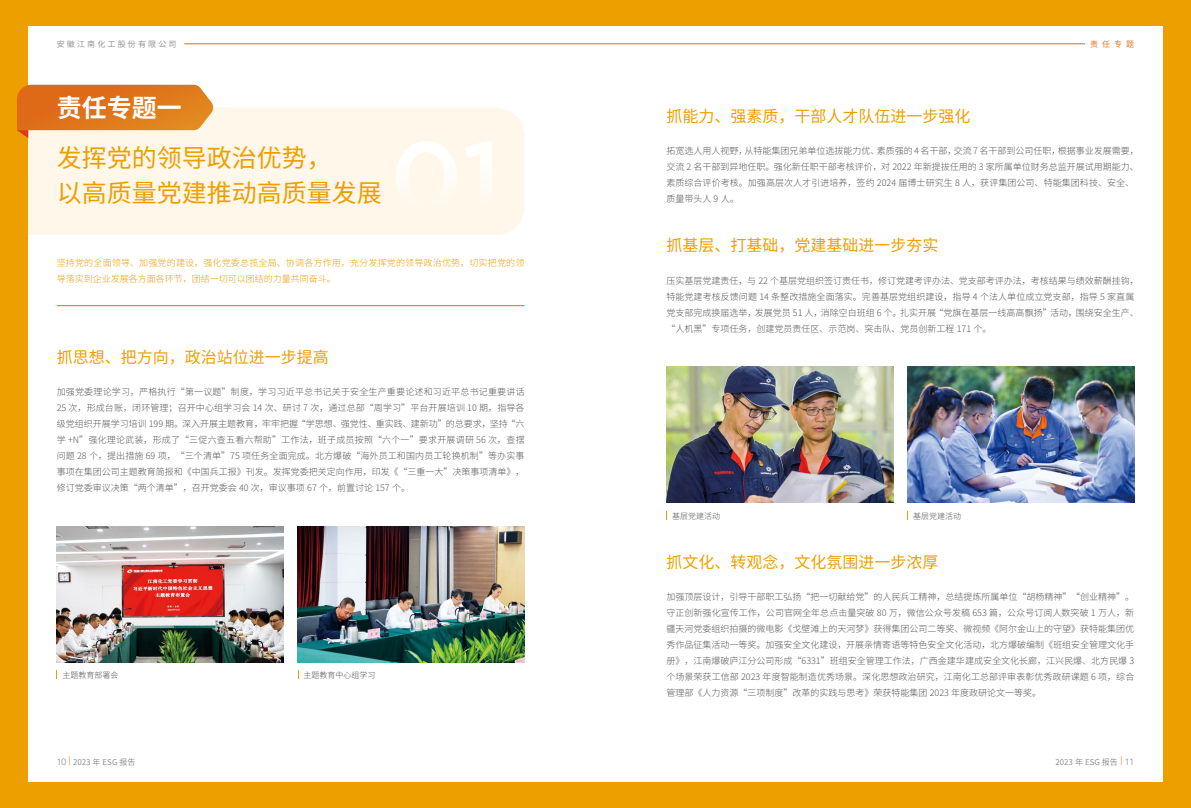
<style>
.page{position:relative;width:1191px;height:808px;background:#fff}
.page>*{position:absolute;margin:0;border:0;box-sizing:border-box;transform-origin:0 0}
.t1{font:500 100px "Gotham";color:#fff}
.t2{font:25px/35px "Source Han Sans CN";color:#ed9f00}
.t3{font:700 25px "Source Han Sans CN";color:#fff}
.t4{font:16px "Source Han Sans CN";color:#ed9f00}
.t5{font:300 9px/16px "Source Han Sans CN";color:#595757;text-align:justify}
.t6{font:300 9px/16px "Source Han Sans CN";letter-spacing:.02em;color:#ed9f00}
.t7{font:300 8px "Source Han Sans CN";color:#595757}
.t8{font:8px "Source Han Sans CN";color:#898989}
.t9{font:8px "Source Han Sans CN";letter-spacing:.27em;color:#898989}
.t10{font:8px "Source Han Sans CN";color:#de6a18}
.s1{font-family:"Avenir LT Std";font-weight:300;font-size:9px}
.s2{font-family:"Avenir LT Std";font-weight:300;font-size:9px;color:#de6a18}
</style>
<div class="page">
<hr style="left:184px;top:44px;width:900px;height:1px;background:#de6a18">
<div style="left:0;top:0;width:28px;height:808px;background:#ed9f00"></div>
<div style="left:1162px;top:0;width:29px;height:808px;background:#ed9f00"></div>
<div style="left:0;top:0;width:1191px;height:26px;background:#ed9f00"></div>
<div style="left:0;top:782px;width:1191px;height:26px;background:#ed9f00"></div>
<hr style="left:57px;top:305px;width:467px;height:1px;background:#de6a18">
<div style="left:28px;top:108px;width:496px;height:127px;background:#fef7ea;border-radius:28px"></div>
<div style="left:28px;top:179px;width:29px;height:56px;background:#fef7ea"></div>
<svg style="left:17px;top:85px;width:197px;height:53px"></svg>
<img style="left:57px;top:526px;width:226px;height:136px">
<img style="left:298px;top:526px;width:226px;height:136px">
<img style="left:666px;top:367px;width:227px;height:136px">
<img style="left:907px;top:367px;width:227px;height:136px">
<p class="t9" style="left:57px;top:40px;width:121px">安徽江南化工股份有限公司</p>
<p class="t10" style="left:1090px;top:40px;width:45px">责任专题</p>
<h2 class="t3" style="left:57px;top:95px;width:126px">责任专题一</h2>
<h2 class="t2" style="left:57px;top:140px;width:326px">发挥党的领导政治优势，<br>以高质量党建推动高质量发展</h2>
<h1 class="t1" style="left:390px;top:111px;width:113px">01</h1>
<p class="t6" style="left:57px;top:254px;width:469px">坚持党的全面领导、加强党的建设，强化党委总揽全局、协调各方作用，充分发挥党的领导政治优势，切实把党的领导落实到企业发展各方面各环节，团结一切可以团结的力量共同奋斗。</p>
<h3 class="t4" style="left:57px;top:348px;width:273px">抓思想、把方向，政治站位进一步提高</h3>
<p class="t5" style="left:57px;top:384px;width:469px">加强党委理论学习，严格执行“第一议题”制度，学习习近平总书记关于安全生产重要论述和习近平总书记重要讲话25 次，形成台账，闭环管理；召开中心组学习会 14 次、研讨 7 次，通过总部“周学习”平台开展培训 10 期，指导各级党组织开展学习培训 199 期。深入开展主题教育，牢牢把握“学思想、强党性、重实践、建新功”的总要求，坚持“六学 +N”强化理论武装，形成了“三促六查五看六帮助”工作法，班子成员按照“六个一”要求开展调研 56 次，查摆问题 28 个，提出措施 69 项，“三个清单”75 项任务全面完成。北方爆破“海外员工和国内员工轮换机制”等办实事事项在集团公司主题教育简报和《中国兵工报》刊发。发挥党委把关定向作用，印发《“三重一大”决策事项清单》，修订党委审议决策“两个清单”，召开党委会 40 次，审议事项 67 个，前置讨论 157 个。</p>
<p class="t7" style="left:62px;top:671px;width:57px">主题教育部署会</p>
<p class="t7" style="left:303px;top:671px;width:73px">主题教育中心组学习</p>
<h3 class="t4" style="left:666px;top:107px;width:305px">抓能力、强素质，干部人才队伍进一步强化</h3>
<p class="t5" style="left:666px;top:143px;width:474px;text-align:left">拓宽选人用人视野，从特能集团兄弟单位选拔能力优、素质强的 4 名干部，交流 7 名干部到公司任职，根据事业发展需要，交流 2 名干部到异地任职。强化新任职干部考核评价，对 2022 年新提拔任用的 3 家所属单位财务总监开展试用期能力、素质综合评价考核。加强高层次人才引进培养，签约 2024 届博士研究生 8 人，获评集团公司、特能集团科技、安全、质量带头人 9 人。</p>
<h3 class="t4" style="left:666px;top:237px;width:273px">抓基层、打基础，党建基础进一步夯实</h3>
<p class="t5" style="left:666px;top:272px;width:474px;text-align:left">压实基层党建责任，与 22 个基层党组织签订责任书，修订党建考评办法、党支部考评办法，考核结果与绩效薪酬挂钩，特能党建考核反馈问题 14 条整改措施全面落实。完善基层党组织建设，指导 4 个法人单位成立党支部，指导 5 家直属党支部完成换届选举，发展党员 51 人，消除空白班组 6 个。扎实开展“党旗在基层一线高高飘扬”活动，围绕安全生产、“人机黑”专项任务，创建党员责任区、示范岗、突击队、党员创新工程 171 个。</p>
<p class="t7" style="left:672px;top:511px;width:49px">基层党建活动</p>
<p class="t7" style="left:913px;top:511px;width:49px">基层党建活动</p>
<h3 class="t4" style="left:666px;top:553px;width:273px">抓文化、转观念，文化氛围进一步浓厚</h3>
<p class="t5" style="left:666px;top:589px;width:469px">加强顶层设计，引导干部职工弘扬“把一切献给党”的人民兵工精神，总结提炼所属单位“胡杨精神”“创业精神”。守正创新强化宣传工作，公司官网全年总点击量突破 80 万，微信公众号发稿 653 篇，公众号订阅人数突破 1 万人，新疆天河党委组织拍摄的微电影《戈壁滩上的天河梦》获得集团公司二等奖、微视频《阿尔金山上的守望》获特能集团优秀作品征集活动一等奖。加强安全文化建设，开展亲情寄语等特色安全文化活动，北方爆破编制《班组安全管理文化手册》，江南爆破庐江分公司形成“6331”班组安全管理工作法，广西金建华建成安全文化长廊，江兴民爆、北方民爆 3个场景荣获工信部 2023 年度智能制造优秀场景。深化思想政治研究，江南化工总部评审表彰优秀政研课题 6 项，综合管理部《人力资源“三项制度”改革的实践与思考》荣获特能集团 2023 年度政研论文一等奖。</p>
<p class="t8" style="left:57px;top:757px;width:80px"><span class="s1">10</span> <span class="s2">|</span> 2023 年 ESG 报告</p>
<p class="t8" style="left:1055px;top:757px;width:80px">2023 年 ESG 报告 <span class="s2">|</span> <span class="s1">11</span></p>
</div>
